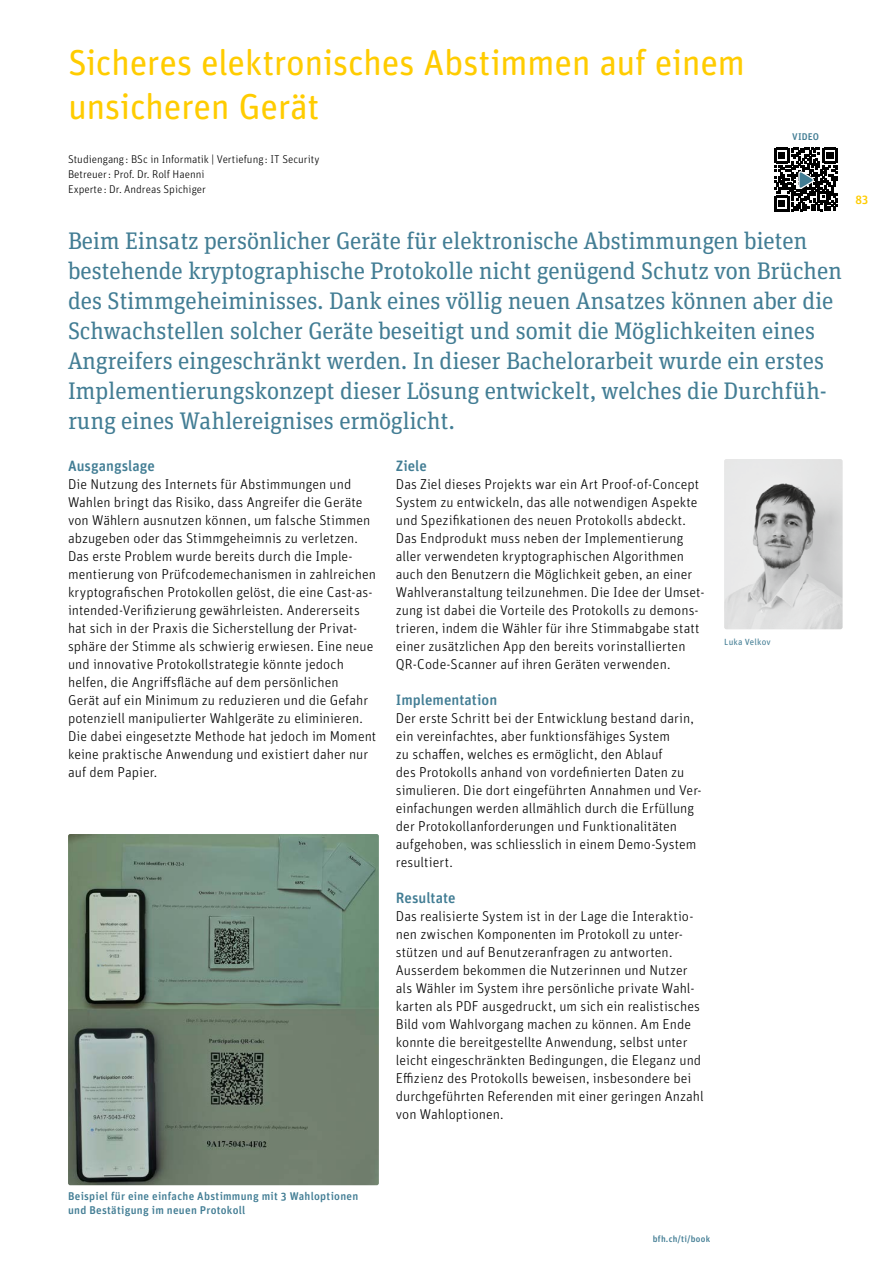
<style>
.page{position:relative;width:893px;height:1263px;background:#fff}
.page>*{position:absolute;margin:0;border:0;box-sizing:border-box;transform-origin:0 0}
.t1{font:36px/43.5px "Unit Rounded Pro";letter-spacing:-.015em;color:#fc0}
.t2{font:24px/30px "Unit Slab Pro";letter-spacing:-.01em;color:#427d94}
.t3{font:500 15px "Unit Rounded Pro";color:#427d94}
.t4{font:300 14.25px/18px "Unit Rounded Pro";letter-spacing:.005em;color:#000}
.t5{font:500 12px "Unit Rounded Pro";color:#fc0}
.t6{font:300 11.25px/15px "Unit Rounded Pro";color:#000}
.t7{font:500 11.25px/13.5px "Unit Rounded Pro";letter-spacing:.025em;color:#427d94}
.t8{font:500 9.75px "Unit Rounded Pro";letter-spacing:.01em;color:#427d94}
.t9{font:500 9px "Unit Rounded Pro";letter-spacing:.025em;color:#427d94}
.t10{font:9px "Unit Rounded Pro";letter-spacing:.015em;color:#427d94}
</style>
<div class="page">
<img style="left:724px;top:459px;width:118px;height:170px">
<svg style="left:774px;top:148px;width:63px;height:63px"></svg>
<img style="left:68px;top:834px;width:311px;height:351px">
<h1 class="t1" style="left:68px;top:39px;width:679px">Sicheres elektronisches Abstimmen auf einem unsicheren Gerät</h1>
<p class="t8" style="left:792px;top:129px;width:28px">VIDEO</p>
<p class="t6" style="left:68px;top:151px;width:253px">Studiengang : BSc in Informatik | Vertiefung : IT Security<br>Betreuer: Prof. Dr. Rolf Haenni<br>Experte : Dr. Andreas Spichiger</p>
<p class="t2" style="left:68px;top:225px;width:775px">Beim Einsatz persönlicher Geräte für elektronische Abstimmungen bieten bestehende kryptographische Protokolle nicht genügend Schutz von Brüchen des Stimmgeheiminisses. Dank eines völlig neuen Ansatzes können aber die Schwachstellen solcher Geräte beseitigt und somit die Möglichkeiten eines Angreifers eingeschränkt werden. In dieser Bachelorarbeit wurde ein erstes Implementierungskonzept dieser Lösung entwickelt, welches die Durchfüh&shy;rung eines Wahlereignises ermöglicht.</p>
<p class="t3" style="left:68px;top:455px;width:89px">Ausgangslage</p>
<p class="t4" style="left:68px;top:475px;width:310px">Die Nutzung des Internets für Abstimmungen und Wahlen bringt das Risiko, dass Angreifer die Geräte von Wählern ausnutzen können, um falsche Stimmen abzugeben oder das Stimmgeheimnis zu verletzen.<br>Das erste Problem wurde bereits durch die Imple&shy;mentierung von Prüfcodemechanismen in zahlreichen kryptografischen Protokollen gelöst, die eine Cast-as&shy;intended-Verifizierung gewährleisten. Andererseits hat sich in der Praxis die Sicherstellung der Privat&shy;sphäre der Stimme als schwierig erwiesen. Eine neue und innovative Protokollstrategie könnte jedoch helfen, die Angriffsfläche auf dem persönlichen<br>Gerät auf ein Minimum zu reduzieren und die Gefahr potenziell manipulierter Wahlgeräte zu eliminieren.<br>Die dabei eingesetzte Methode hat jedoch im Moment keine praktische Anwendung und existiert daher nur auf dem Papier.</p>
<p class="t3" style="left:396px;top:455px;width:32px">Ziele</p>
<p class="t4" style="left:396px;top:475px;width:310px">Das Ziel dieses Projekts war ein Art Proof-of-Concept System zu entwickeln, das alle notwendigen Aspekte und Spezifikationen des neuen Protokolls abdeckt.<br>Das Endprodukt muss neben der Implementierung aller verwendeten kryptographischen Algorithmen auch den Benutzern die Möglichkeit geben, an einer Wahlveranstaltung teilzunehmen. Die Idee der Umset&shy;zung ist dabei die Vorteile des Protokolls zu demons&shy;trieren, indem die Wähler für ihre Stimmabgabe statt einer zusätzlichen App den bereits vorinstallierten QR-Code-Scanner auf ihren Geräten verwenden.</p>
<p class="t3" style="left:396px;top:689px;width:103px">Implementation</p>
<p class="t4" style="left:396px;top:709px;width:307px">Der erste Schritt bei der Entwicklung bestand darin, ein vereinfachtes, aber funktionsfähiges System<br>zu schaffen, welches es ermöglicht, den Ablauf<br>des Protokolls anhand von vordefinierten Daten zu simulieren. Die dort eingeführten Annahmen und Ver&shy;einfachungen werden allmählich durch die Erfüllung der Protokollanforderungen und Funktionalitäten aufgehoben, was schliesslich in einem Demo-System resultiert.</p>
<p class="t3" style="left:396px;top:887px;width:61px">Resultate</p>
<p class="t4" style="left:396px;top:907px;width:309px">Das realisierte System ist in der Lage die Interaktio&shy;nen zwischen Komponenten im Protokoll zu unter&shy;stützen und auf Benutzeranfragen zu antworten.<br>Ausserdem bekommen die Nutzerinnen und Nutzer als Wähler im System ihre persönliche private Wahl&shy;karten als PDF ausgedruckt, um sich ein realistisches Bild vom Wahlvorgang machen zu können. Am Ende konnte die bereitgestellte Anwendung, selbst unter leicht eingeschränkten Bedingungen, die Eleganz und Effizienz des Protokolls beweisen, insbesondere bei durchgeführten Referenden mit einer geringen Anzahl von Wahloptionen.</p>
<p class="t10" style="left:724px;top:635px;width:48px">Luka Velkov</p>
<p class="t5" style="left:855px;top:191px;width:15px">83</p>
<p class="t7" style="left:68px;top:1189px;width:292px">Beispiel für eine einfache Abstimmung mit 3 Wahloptionen und Bestätigung im neuen Protokoll</p>
<p class="t9" style="left:653px;top:1232px;width:59px">bfh.ch/ti/book</p>
</div>
